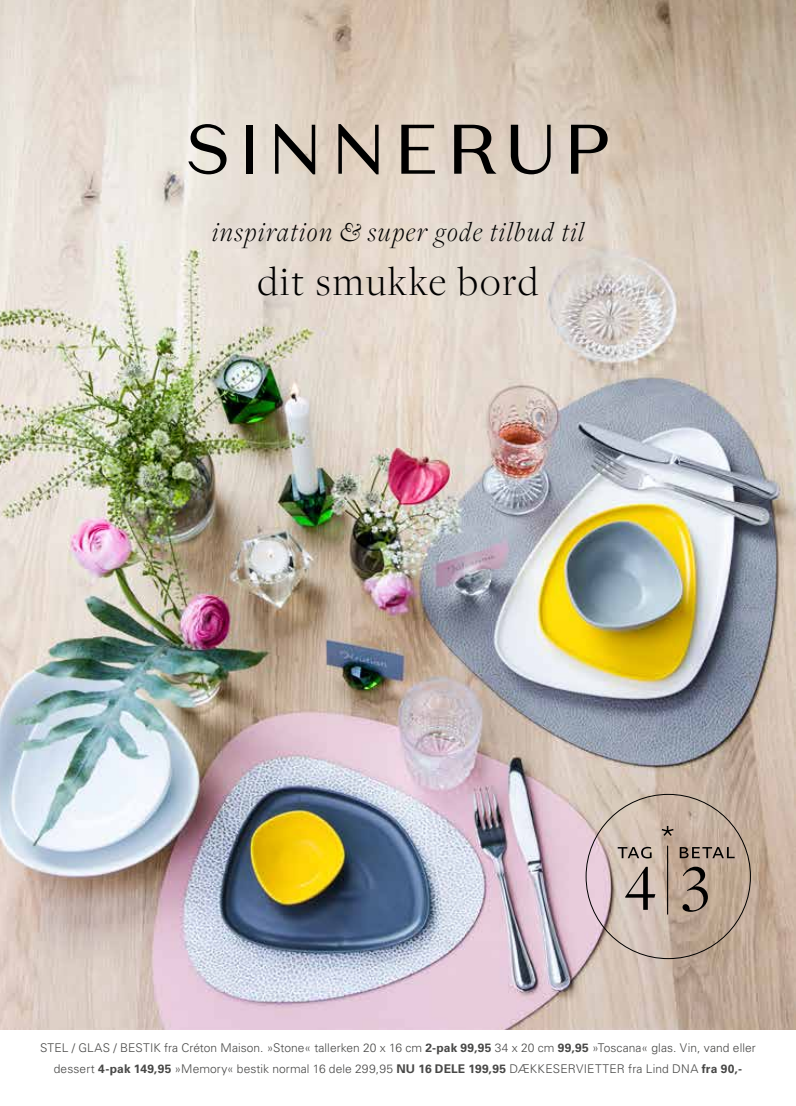
<style>
.page{position:relative;width:796px;height:1106px;background:#fff}
.page>*{position:absolute;margin:0;border:0;box-sizing:border-box;transform-origin:0 0}
.t1{font:300 42px "Freight Disp Pro";letter-spacing:.05em;color:#000}
.t2{font:italic 300 28.5px "Freight Disp Pro";letter-spacing:.05em;color:#000}
.t3{font:300 12px/21px "Univers";letter-spacing:.005em;color:#484847;text-align:center}
.s1{font-weight:700}
</style>
<div class="page">
<img style="left:0;top:0;width:795px;height:1029px">
<div style="left:246px;top:125px;width:6px;height:49px;background:#000"></div>
<svg style="left:275px;top:124px;width:40px;height:50px;background:#948d84"></svg>
<svg style="left:338px;top:124px;width:40px;height:50px;background:#95897e"></svg>
<svg style="left:401px;top:125px;width:33px;height:49px;background:#90887e"></svg>
<svg style="left:454px;top:125px;width:42px;height:49px;background:#827971"></svg>
<svg style="left:510px;top:125px;width:40px;height:49px;background:#9f968e"></svg>
<svg style="left:570px;top:125px;width:37px;height:49px;background:#877e74"></svg>
<svg style="left:188px;top:124px;width:38px;height:50px;background:#a09c96"></svg>
<hr style="left:666px;top:845px;width:1px;height:69px;background:#000">
<svg style="left:682px;top:866px;width:25px;height:45px"></svg>
<svg style="left:679px;top:847px;width:55px;height:11px"></svg>
<svg style="left:617px;top:846px;width:34px;height:12px"></svg>
<svg style="left:625px;top:866px;width:30px;height:43px"></svg>
<svg style="left:661px;top:826px;width:12px;height:10px"></svg>
<h2 class="t2" style="left:212px;top:214px;width:373px">inspiration &amp; super gode tilbud til</h2>
<h1 class="t1" style="left:257px;top:254px;width:282px">dit smukke bord</h1>
<p class="t3" style="left:40px;top:1037px;width:717px">STEL / GLAS / BESTIK fra Créton Maison. »Stone« tallerken 20 x 16 cm <span class="s1">2-pak 99,95</span> 34 x 20 cm <span class="s1">99,95</span> »Toscana« glas. Vin, vand eller dessert <span class="s1">4-pak 149,95</span> »Memory« bestik normal 16 dele 299,95 <span class="s1">NU 16 DELE 199,95</span> DÆKKESERVIETTER fra Lind DNA <span class="s1">fra 90,-</span></p>
</div>
